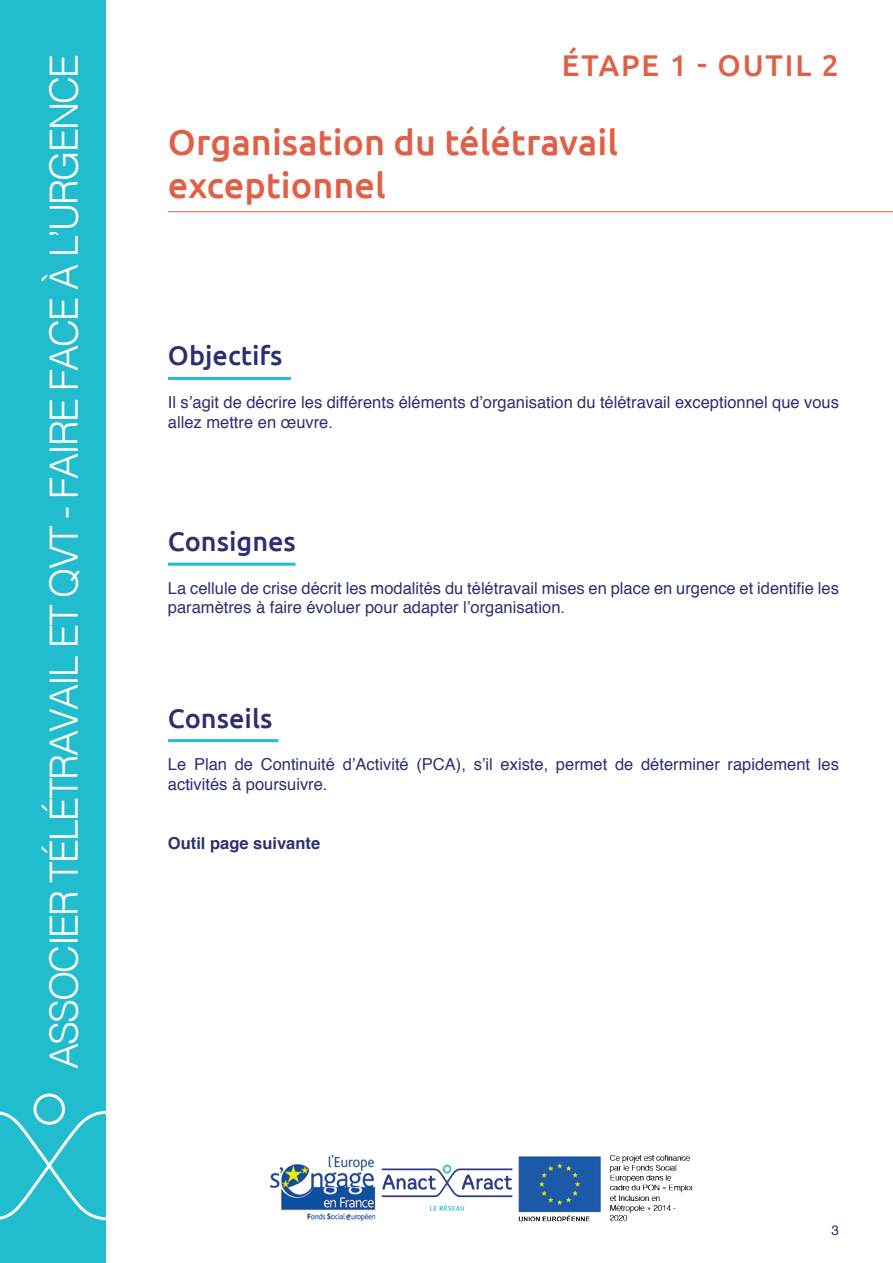
<style>
.page{position:relative;width:893px;height:1263px;background:#fff}
.page>*{position:absolute;margin:0;border:0;box-sizing:border-box;transform-origin:0 0}
.t1{font:300 39px "Helvetica";letter-spacing:-.05em;color:#fff}
.t2{font:500 36px/43.2px "Ubuntu";color:#e05f45}
.t3{font:500 30px "Ubuntu";letter-spacing:.06em;color:#e05f45}
.t4{font:500 27px "Ubuntu";color:#2c3071}
.t5{font:16.5px/19.8px "Helvetica";color:#2c3071}
.t6{font:700 16.5px "Helvetica";color:#2c3071}
.t7{font:13.5px "Helvetica";color:#2c3071}
</style>
<div class="page">
<div style="left:0;top:0;width:106px;height:1263px;background:#21bdce"></div>
<svg style="left:0;top:1093px;width:106px;height:128px"></svg>
<img style="left:270px;top:1155px;width:423px;height:67px">
<hr style="left:168px;top:211px;width:725px;height:1px;background:#e05f45">
<hr style="left:168px;top:377px;width:123px;height:3px;background:#21bece">
<hr style="left:168px;top:563px;width:128px;height:3px;background:#21bece">
<hr style="left:168px;top:739px;width:111px;height:3px;background:#21bece">
<h1 class="t1" style="left:31px;top:1069px;width:1016px;rotate:-90deg">ASSOCIER TÉLÉTRAVAIL ET QVT - FAIRE FACE À L’URGENCE</h1>
<h3 class="t3" style="left:562px;top:47px;width:279px">ÉTAPE 1 - OUTIL 2</h3>
<h2 class="t2" style="left:168px;top:119px;width:452px">Organisation du télétravail exceptionnel</h2>
<h3 class="t4" style="left:168px;top:339px;width:116px">Objectifs</h3>
<p class="t5" style="left:168px;top:393px;width:672px">Il s’agit de décrire les différents éléments d’organisation du télétravail exceptionnel que vous allez mettre en œuvre.</p>
<h3 class="t4" style="left:168px;top:524px;width:129px">Consignes</h3>
<p class="t5" style="left:168px;top:578px;width:672px">La cellule de crise décrit les modalités du télétravail mises en place en urgence et identifie les paramètres à faire évoluer pour adapter l’organisation.</p>
<h3 class="t4" style="left:168px;top:701px;width:106px">Conseils</h3>
<p class="t5" style="left:168px;top:755px;width:672px">Le Plan de Continuité d’Activité (PCA), s’il existe, permet de déterminer rapidement les activités à poursuivre.</p>
<p class="t6" style="left:168px;top:830px;width:154px">Outil page suivante</p>
<p class="t7" style="left:831px;top:1220px;width:9px">3</p>
</div>
